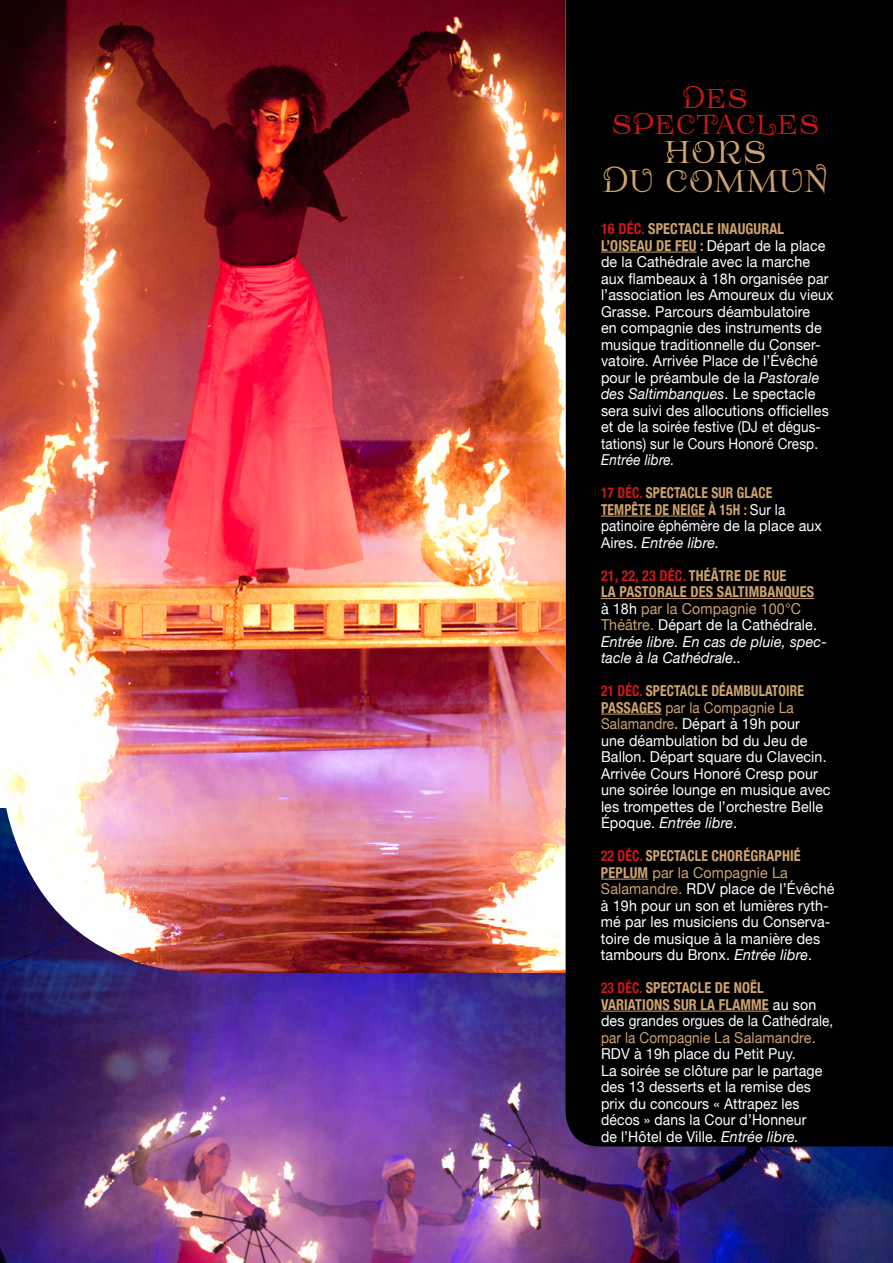
<style>
.page{position:relative;width:893px;height:1263px;background:#fff}
.page>*{position:absolute;margin:0;border:0;box-sizing:border-box;transform-origin:0 0}
.t1{font:43.8px "Prida 61";color:#cfa36f;scale:.8 1}
.t2{font:38.1px "Prida 61";color:#cd171a;scale:.8 1}
.txt{font:15px/16.5px "Helvetica Neue";letter-spacing:.01em;color:#fff;scale:.95 1}
.txt-2{font:italic 15px/16.5px "Helvetica Neue";letter-spacing:.01em;color:#fff;scale:.95 1}
.txt-3{font:15px/16.5px "Helvetica Neue";letter-spacing:.01em;color:#fff;scale:.9 1}
.txt-4{font:15px "Helvetica Neue";letter-spacing:.01em;color:#fff;scale:.93 1}
.txt-5{font:700 condensed 15px "Helvetica Neue";letter-spacing:.01em;color:#cfa36f;scale:.95 1}
.txt-6{font:700 condensed 15px "Helvetica Neue";letter-spacing:.01em;color:#cfa36f;scale:.9 1}
.txt-7{font:700 condensed 15px "Helvetica Neue";letter-spacing:.01em;color:#cd171a;scale:.95 1}
.txt-8{font:700 condensed 15px "Helvetica Neue";letter-spacing:.01em;color:#cfa36d;scale:.9 1}
.s1{color:#cd171a}
.s2{font-weight:700;font-stretch:condensed;color:#cfa36f}
.s3{font-style:italic}
.s4{color:#cfa36f}
.s5{font-weight:700;font-stretch:condensed;color:#cfa36d}
.s6{font-weight:700;font-style:normal;font-stretch:condensed;color:#cfa36f}
.s7{font-style:normal}
.s8{font-style:normal;color:#cfa36f}
.s9{font-weight:700;font-stretch:condensed;color:#cd171a}
</style>
<div class="page">
<img style="left:0;top:973px;width:893px;height:290px">
<div style="left:566px;top:0;width:327px;height:1146px;background:#000"></div>
<img style="left:0;top:0;width:566px;height:973px">
<hr style="left:601px;top:252px;width:96px;height:1px;background:#cfa36f">
<hr style="left:601px;top:516px;width:104px;height:1px;background:#cfa36d">
<hr style="left:601px;top:598px;width:213px;height:1px;background:#cfa36f">
<hr style="left:601px;top:714px;width:61px;height:1px;background:#cfa36f">
<hr style="left:601px;top:879px;width:47px;height:1px;background:#cfa36f">
<hr style="left:601px;top:1011px;width:168px;height:1px;background:#cfa36f">
<p class="t2" style="left:683px;top:79px;width:83px">DES</p>
<p class="t2" style="left:611px;top:105px;width:262px">SPECTACLES</p>
<p class="t1" style="left:664px;top:130px;width:130px">HORS</p>
<p class="t1" style="left:602px;top:159px;width:284px">DU COMMUN</p>
<p class="txt-5" style="left:601px;top:220px;width:194px"><span class="s1">16 DÉC.</span> SPECTACLE INAUGURAL</p>
<p class="txt" style="left:601px;top:237px;width:246px"><span class="s2">L’OISEAU DE FEU :</span> Départ de la place de la Cathédrale avec la marche aux flambeaux à 18h organisée par l’association les Amoureux du vieux<br>Grasse. Parcours déambulatoire<br>en compagnie des instruments de musique traditionnelle du Conser&shy;vatoire. Arrivée Place de l’Évêché pour le préambule de la <span class="s3">Pastorale des Saltimbanques</span>. Le spectacle sera suivi des allocutions officielles et de la soirée festive (DJ et dégus&shy;tations) sur le Cours Honoré Cresp.<br><span class="s3">Entrée libre.</span></p>
<p class="txt-8" style="left:601px;top:484px;width:192px"><span class="s1">17 DÉC.</span> <span class="s4">S</span>PECTACLE SUR GLACE</p>
<p class="txt-3" style="left:601px;top:501px;width:247px"><span class="s5">TEMPÊTE DE NEIGE À 15H :</span> Sur la patinoire éphémère de la place aux<br>Aires. <span class="s3">Entrée libre.</span></p>
<p class="txt-7" style="left:601px;top:566px;width:197px">21, 22, 23 DÉC. <span class="s4">THÉÂTRE DE RUE</span></p>
<p class="txt-2" style="left:601px;top:583px;width:239px"><span class="s6">LA PASTORALE DES SALTIMBANQUES<br></span><span class="s7">à 18h</span> <span class="s8">par la Compagnie 100°C<br>Théâtre.</span> <span class="s7">Départ de la Cathédrale.<br></span>Entrée libre. En cas de pluie, spec&shy;tacle à la Cathédrale..</p>
<p class="txt" style="left:601px;top:682px;width:243px"><span class="s9">21 DÉC.</span> <span class="s2">SPECTACLE DÉAMBULATOIRE<br>PASSAGES</span> <span class="s4">par la Compagnie La<br>Salamandre</span><span class="s2">.</span> Départ à 19h pour<br>une déambulation bd du Jeu de<br>Ballon. Départ square du Clavecin.<br>Arrivée Cours Honoré Cresp pour une soirée lounge en musique avec les trompettes de l’orchestre Belle<br>Époque. <span class="s3">Entrée libre</span>.</p>
<p class="txt-6" style="left:601px;top:847px;width:223px"><span class="s1">22 DÉC.</span> SPECTACLE CHORÉGRAPHIÉ</p>
<p class="txt" style="left:601px;top:864px;width:247px"><span class="s2">PEPLUM</span> <span class="s4">par la Compagnie La<br>Salamandre.</span> RDV place de l’Évêché à 19h pour un son et lumières ryth&shy;mé par les musiciens du Conserva&shy;toire de musique à la manière des tambours du Bronx. <span class="s3">Entrée libre</span>.</p>
<p class="txt-5" style="left:601px;top:979px;width:173px"><span class="s1">23 DÉC.</span> SPECTACLE DE NOËL</p>
<p class="txt" style="left:601px;top:996px;width:246px"><span class="s2">VARIATIONS SUR LA FLAMME</span> au son des grandes orgues de la Cathédrale, <span class="s4">par la Compagnie La Salamandre.<br></span>RDV à 19h place du Petit Puy.</p>
<p class="txt" style="left:601px;top:1062px;width:235px">La soirée se clôture par le partage des 13 desserts et la remise des prix du concours « Attrapez les</p>
<p class="txt-4" style="left:601px;top:1111px;width:222px">décos » dans la Cour d’Honneur</p>
<p class="txt-4" style="left:601px;top:1127px;width:214px">de l’Hôtel de Ville. <span class="s3">Entrée libre.</span></p>
</div>
